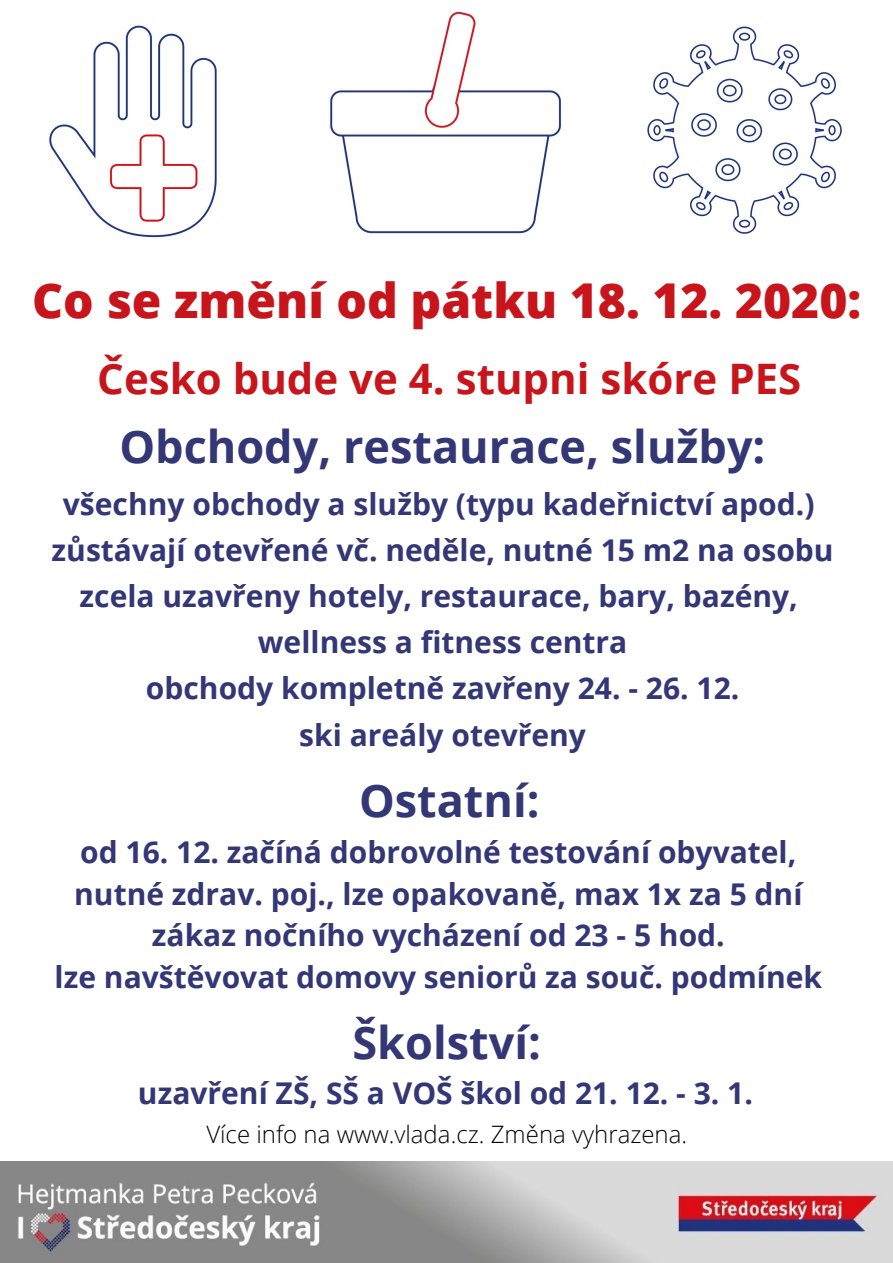
<style>
.page{position:relative;width:893px;height:1263px;background:#fff}
.page>*{position:absolute;margin:0;border:0;box-sizing:border-box;transform-origin:0 0}
.t1{font:800 48px "Open Sans";color:#c8151c}
.t2{font:700 45px "Open Sans";color:#343776}
.t3{font:700 42px "Open Sans";color:#c8151c}
.t4{font:700 30px "Open Sans";color:#343776}
.t5{font:300 24px "Open Sans";color:#000}
</style>
<div class="page">
<img style="left:0;top:1161px;width:893px;height:102px">
<img style="left:49px;top:25px;width:168px;height:213px">
<img style="left:330px;top:11px;width:232px;height:223px">
<img style="left:647px;top:26px;width:195px;height:208px">
<p class="t1" style="left:32px;top:267px;width:831px">Co se změní od pátku 18. 12. 2020:</p>
<p class="t3" style="left:97px;top:349px;width:705px">Česko bude ve 4. stupni skóre PES</p>
<p class="t2" style="left:119px;top:415px;width:647px">Obchody, restaurace, služby:</p>
<p class="t4" style="left:63px;top:483px;width:753px">všechny obchody a služby (typu kadeřnictví apod.)</p>
<p class="t4" style="left:52px;top:529px;width:783px">zůstávají otevřené vč. neděle, nutné 15 m2 na osobu</p>
<p class="t4" style="left:80px;top:575px;width:720px">zcela uzavřeny hotely, restaurace, bary, bazény,</p>
<p class="t4" style="left:258px;top:621px;width:371px">wellness a fitness centra</p>
<p class="t4" style="left:146px;top:667px;width:595px">obchody kompletně zavřeny 24. - 26. 12.</p>
<p class="t4" style="left:299px;top:713px;width:288px">ski areály otevřeny</p>
<p class="t2" style="left:359px;top:769px;width:182px">Ostatní:</p>
<p class="t4" style="left:80px;top:831px;width:718px">od 16. 12. začíná dobrovolné testování obyvatel,</p>
<p class="t4" style="left:74px;top:872px;width:730px">nutné zdrav. poj., lze opakovaně, max 1x za 5 dní</p>
<p class="t4" style="left:152px;top:914px;width:574px">zákaz nočního vycházení od 23 - 5 hod.</p>
<p class="t4" style="left:55px;top:956px;width:769px">lze navštěvovat domovy seniorů za souč. podmínek</p>
<p class="t2" style="left:352px;top:1011px;width:190px">Školství:</p>
<p class="t4" style="left:138px;top:1072px;width:616px">uzavření ZŠ, SŠ a VOŠ škol od 21. 12. - 3. 1.</p>
<p class="t5" style="left:206px;top:1117px;width:482px">Více info na www.vlada.cz. Změna vyhrazena.</p>
</div>
